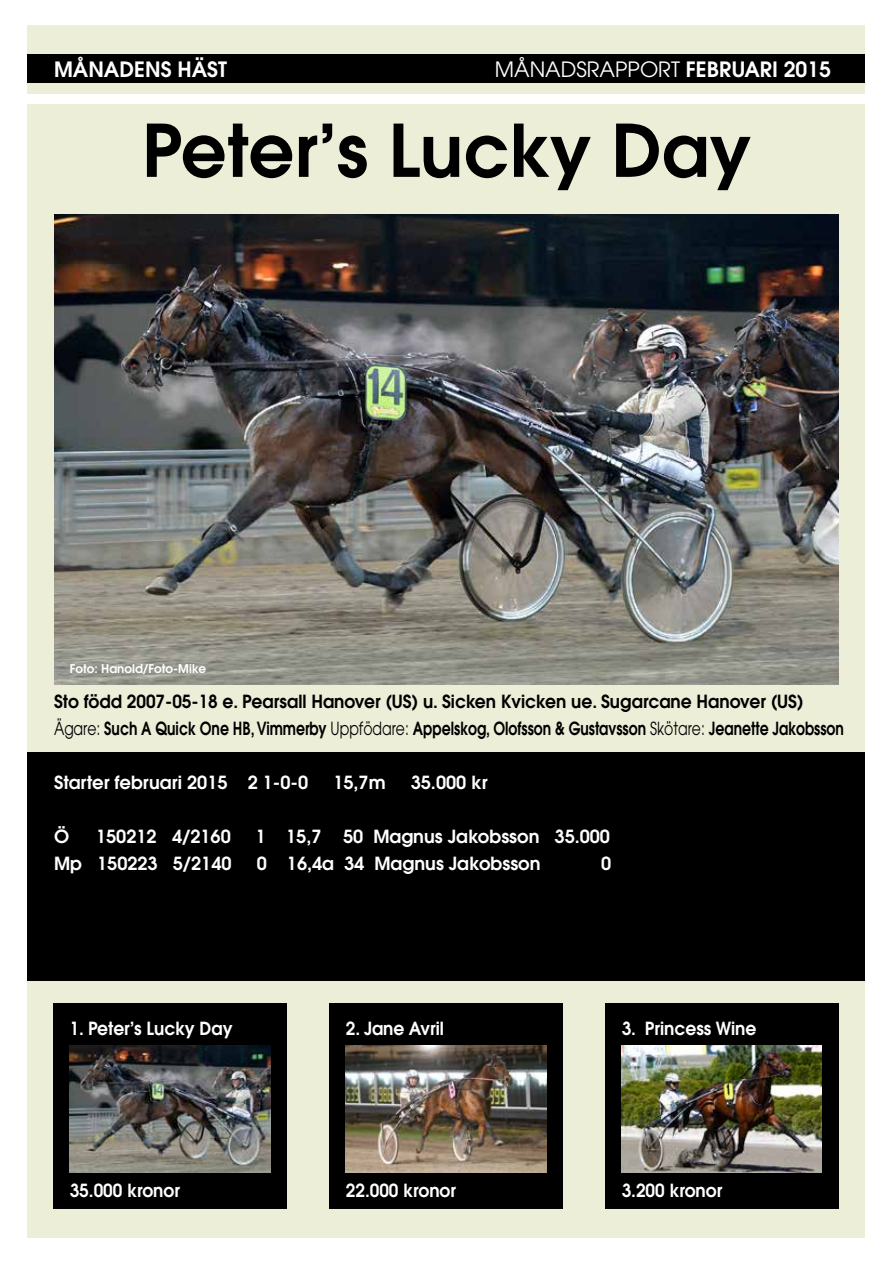
<style>
.page{position:relative;width:893px;height:1263px;background:#fff}
.page>*{position:absolute;margin:0;border:0;box-sizing:border-box;transform-origin:0 0}
.t1{font:600 72px "Avant Garde";color:#000}
.t2{font:21px "Avant Garde";color:#fff}
.t3{font:600 21px "Avant Garde";color:#fff}
.t4{font:600 18px/27px "Avant Garde";color:#000;scale:.95 1}
.t5{font:600 18px "Avant Garde";color:#fff}
.t6{font:600 18px "Avant Garde";color:#fff;scale:.95 1}
.t7{font:600 12px "Avant Garde";color:#fff}
.s1{font-weight:600}
.s2{font-weight:400}
</style>
<div class="page">
<div style="left:28px;top:104px;width:837px;height:648px;background:#eceed8"></div>
<div style="left:27px;top:981px;width:838px;height:256px;background:#eceed8"></div>
<div style="left:27px;top:752px;width:838px;height:229px;background:#000"></div>
<div style="left:28px;top:26px;width:837px;height:68px;background:#eceed8"></div>
<div style="left:28px;top:54px;width:837px;height:28px;background:#000"></div>
<div style="left:54px;top:1003px;width:233px;height:206px;background:#000"></div>
<div style="left:329px;top:1003px;width:234px;height:206px;background:#000"></div>
<div style="left:605px;top:1003px;width:234px;height:206px;background:#000"></div>
<img style="left:70px;top:1045px;width:200px;height:127px">
<img style="left:346px;top:1045px;width:200px;height:127px">
<img style="left:622px;top:1045px;width:200px;height:127px">
<img style="left:54px;top:215px;width:785px;height:469px">
<p class="t3" style="left:54px;top:56px;width:175px">MÅNADENS HÄST</p>
<p class="t2" style="left:495px;top:57px;width:338px">MÅNADSRAPPORT <span class="s1">FEBRUARI 2015</span></p>
<h1 class="t1" style="left:142px;top:103px;width:611px">Peter’s Lucky Day</h1>
<p class="t7" style="left:70px;top:661px;width:138px">Foto: Hanold/Foto-Mike</p>
<p class="t4" style="left:54px;top:688px;width:833px">Sto född 2007-05-18 e. Pearsall Hanover (US) u. Sicken Kvicken ue. Sugarcane Hanover (US)<br><span class="s2">Ägare:</span> Such A Quick One HB, Vimmerby <span class="s2">Uppfödare:</span> Appelskog, Olofsson &amp; Gustavsson <span class="s2">Skötare:</span> Jeanette Jakobsson</p>
<p class="t5" style="left:54px;top:771px;width:256px">Starter februari 2015 2 1-0-0</p>
<p class="t5" style="left:333px;top:771px;width:54px">15,7m</p>
<p class="t5" style="left:411px;top:771px;width:78px">35.000 kr</p>
<p class="t5" style="left:54px;top:825px;width:17px">Ö</p>
<p class="t5" style="left:96px;top:825px;width:136px">150212 4/2160</p>
<p class="t5" style="left:256px;top:825px;width:356px">1 15,7 50 Magnus Jakobsson 35.000</p>
<p class="t5" style="left:54px;top:852px;width:179px">Mp 150223 5/2140</p>
<p class="t5" style="left:257px;top:852px;width:285px">0 16,4a 34 Magnus Jakobsson</p>
<p class="t5" style="left:601px;top:852px;width:12px">0</p>
<p class="t6" style="left:70px;top:1017px;width:173px">1. Peter’s Lucky Day</p>
<p class="t6" style="left:70px;top:1179px;width:118px">35.000 kronor</p>
<p class="t6" style="left:346px;top:1017px;width:105px">2. Jane Avril</p>
<p class="t6" style="left:346px;top:1179px;width:118px">22.000 kronor</p>
<p class="t6" style="left:622px;top:1017px;width:143px">3. Princess Wine</p>
<p class="t6" style="left:622px;top:1179px;width:107px">3.200 kronor</p>
</div>
